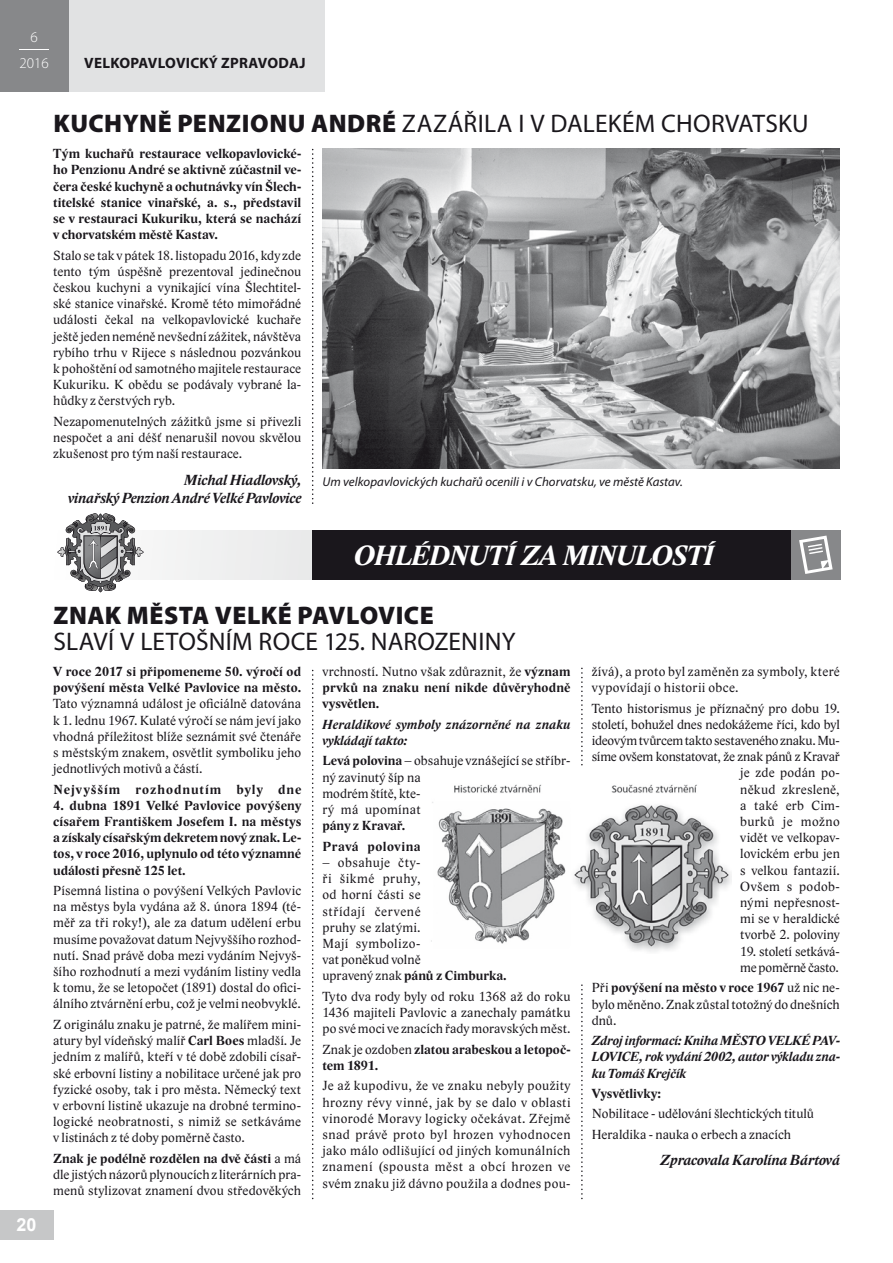
<style>
.page{position:relative;width:893px;height:1263px;background:#fff}
.page>*{position:absolute;margin:0;border:0;box-sizing:border-box;transform-origin:0 0}
.t1{font:italic 700 28.5px "Lido ST";letter-spacing:-.015em;color:#fff}
.t2{font:25.5px "Myriad Pro";letter-spacing:.005em;color:#1a171c}
.t3{font:900 25.5px "Myriad Pro";letter-spacing:.015em;color:#1a171c}
.t4{font:700 18px "Arial";color:#fff}
.t5{font:italic 700 15px/18px "Lido ST";color:#1a171c;text-align:right}
.t6{font:700 15px "Myriad Pro";letter-spacing:.02em;color:#1a171c}
.t7{font:300 15px/25.8px "Myriad Pro";color:#fff;text-align:center}
.t8{font:13.5px/16.2px "Lido ST";letter-spacing:.01em;color:#1a171c;text-align:justify}
.t9{font:700 13.5px/16.2px "Lido ST";letter-spacing:.01em;color:#1a171c;text-align:justify}
.t10{font:italic 700 13.5px/16.2px "Lido ST";letter-spacing:.01em;color:#1a171c}
.t11{font:13.5px/16.2px "Lido ST";letter-spacing:.035em;color:#1a171c}
.t12{font:13.5px/16.2px "Lido ST";letter-spacing:.03em;color:#1a171c}
.t13{font:13.5px/16.2px "Lido ST";letter-spacing:-.01em;color:#1a171c}
.t14{font:700 13.5px "Lido ST";letter-spacing:.075em;color:#1a171c}
.t15{font:700 13.5px/20.4px "Lido ST";letter-spacing:.035em;color:#1a171c}
.t16{font:italic 12.9px "Myriad Pro";color:#1a171c}
.s1{font-weight:900}
.s2{font-weight:700}
.s3{font-weight:400}
</style>
<div class="page">
<div style="left:0;top:0;width:324px;height:91px;background:#e1e2e3"></div>
<div style="left:0;top:1210px;width:53px;height:29px;background:#c6c7c8"></div>
<div style="left:0;top:0;width:69px;height:91px;background:#87888a"></div>
<hr style="left:19px;top:49px;width:30px;height:1px;background:#fff">
<img style="left:431px;top:784px;width:301px;height:168px">
<div style="left:54px;top:531px;width:763px;height:49px;background:#efeff0"></div>
<div style="left:312px;top:531px;width:513px;height:49px;background:#1a171c"></div>
<div style="left:791px;top:531px;width:50px;height:49px;background:#87888a"></div>
<svg style="left:799px;top:536px;width:34px;height:38px"></svg>
<svg style="left:57px;top:513px;width:87px;height:80px"></svg>
<img style="left:322px;top:149px;width:518px;height:319px">
<svg style="left:312px;top:149px;width:1px;height:355px"></svg>
<svg style="left:312px;top:670px;width:1px;height:529px"></svg>
<svg style="left:581px;top:984px;width:2px;height:215px"></svg>
<svg style="left:581px;top:668px;width:2px;height:97px"></svg>
<p class="t7" style="left:19px;top:24px;width:31px">6<br>2016</p>
<p class="t6" style="left:84px;top:53px;width:223px">VELKOPAVLOVICKÝ ZPRAVODAJ</p>
<h2 class="t2" style="left:53px;top:108px;width:757px"><span class="s1">KUCHYNĚ PENZIONU ANDRÉ</span> ZAZÁŘILA I V DALEKÉM CHORVATSKU</h2>
<p class="t9" style="left:53px;top:146px;width:250px">Tým kuchařů restaurace velkopavlovické&shy;ho Penzionu André se aktivně zúčastnil ve&shy;čera české kuchyně a ochutnávky vín Šlech&shy;titelské stanice vinařské, a. s., představil se v restauraci Kukuriku, která se nachází v chorvatském městě Kastav.</p>
<p class="t8" style="left:53px;top:247px;width:250px">Stalo se tak v pátek 18. listopadu 2016, kdy zde tento tým úspěšně prezentoval jedinečnou českou kuchyni a vynikající vína Šlechtitel&shy;ské stanice vinařské. Kromě této mimořádné události čekal na velkopavlovické kuchaře ještě jeden neméně nevšední zážitek, návštěva rybího trhu v Rijece s následnou pozvánkou k pohoštění od samotného majitele restaurace Kukuriku. K obědu se podávaly vybrané la&shy;hůdky z čerstvých ryb.</p>
<p class="t8" style="left:53px;top:413px;width:250px">Nezapomenutelných zážitků jsme si přivezli nespočet a ani déšť nenarušil novou skvělou zkušenost pro tým naší restaurace.</p>
<p class="t5" style="left:68px;top:471px;width:235px">Michal Hiadlovský,<br>vinařský Penzion André Velké Pavlovice</p>
<p class="t16" style="left:322px;top:473px;width:362px">Um velkopavlovických kuchařů ocenili i v Chorvatsku, ve městě Kastav.</p>
<h1 class="t1" style="left:355px;top:538px;width:361px">OHLéDNUTÍ ZA MINULOSTÍ</h1>
<h3 class="t4" style="left:17px;top:1212px;width:22px">20</h3>
<h2 class="t3" style="left:53px;top:601px;width:382px">ZNAK MĚSTA VELKÉ PAVLOVICE</h2>
<h2 class="t2" style="left:53px;top:625px;width:464px">SLAVÍ V LETOŠNÍM ROCE 125. NAROZENINY</h2>
<p class="t9" style="left:53px;top:663px;width:250px">V roce 2017 si připomeneme 50. výročí od povýšení města Velké Pavlovice na město.</p>
<p class="t8" style="left:53px;top:696px;width:250px">Tato významná událost je oficiálně datována k 1. lednu 1967. Kulaté výročí se nám jeví jako vhodná příležitost blíže seznámit své čtenáře s městským znakem, osvětlit symboliku jeho jednotlivých motivů a částí.</p>
<p class="t14" style="left:53px;top:781px;width:250px">Nejvyšším rozhodnutím byly dne</p>
<p class="t9" style="left:53px;top:797px;width:250px">4. dubna 1891 Velké Pavlovice povýšeny císařem Františkem Josefem I. na městys a získaly císařským dekretem nový znak. Le&shy;tos, v roce 2016, uplynulo od této významné události přesně 125 let.</p>
<p class="t8" style="left:53px;top:882px;width:250px">Písemná listina o povýšení Velkých Pavlovic na městys byla vydána až 8. února 1894 (té&shy;měř za tři roky!), ale za datum udělení erbu musíme považovat datum Nejvyššího rozhod&shy;nutí. Snad právě doba mezi vydáním Nejvyš&shy;šího rozhodnutí a mezi vydáním listiny vedla k tomu, že se letopočet (1891) dostal do ofici&shy;álního ztvárnění erbu, což je velmi neobvyklé.</p>
<p class="t8" style="left:53px;top:1016px;width:250px">Z originálu znaku je patrné, že malířem mini&shy;atury byl vídeňský malíř <span class="s2">Carl Boes</span> mladší. Je jedním z malířů, kteří v té době zdobili císař&shy;ské erbovní listiny a nobilitace určené jak pro fyzické osoby, tak i pro města. Německý text v erbovní listině ukazuje na drobné termino&shy;logické neobratnosti, s nimiž se setkáváme v listinách z té doby poměrně často.</p>
<p class="t8" style="left:53px;top:1150px;width:250px"><span class="s2">Znak je podélně rozdělen na dvě části</span> a má dle jistých názorů plynoucích z literárních pra&shy;menů stylizovat znamení dvou středověkých</p>
<p class="t9" style="left:322px;top:663px;width:250px"><span class="s3">vrchností. Nutno však zdůraznit, že</span> význam prvků na znaku není nikde důvěryhodně vysvětlen.</p>
<p class="t10" style="left:322px;top:717px;width:249px">Heraldikové symboly znázorněné na znaku vykládají takto:</p>
<p class="t8" style="left:322px;top:753px;width:250px;text-align:left"><span class="s2">Levá polovina</span> – obsahuje vznášející se stříbr&shy;ný zavinutý šíp na<br>modrém štítě, kte-<br>rý má upomínat</p>
<p class="t15" style="left:322px;top:816px;width:100px">pány z Kravař.<br>Pravá polovina</p>
<p class="t11" style="left:322px;top:854px;width:186px">– obsahuje čty-<br>ři šikmé pruhy,<br>od horní části se<br>střídají červené<br>pruhy se zlatými.<br>Mají symbolizo-<br>vat poněkud volně<br>upravený znak <span class="s2">pánů z Cimburka.</span></p>
<p class="t8" style="left:322px;top:988px;width:250px">Tyto dva rody byly od roku 1368 až do roku 1436 majiteli Pavlovic a zanechaly památku po své moci ve znacích řady moravských měst.</p>
<p class="t9" style="left:322px;top:1041px;width:250px"><span class="s3">Znak je ozdoben</span> zlatou arabeskou a letopoč&shy;tem 1891.</p>
<p class="t8" style="left:322px;top:1078px;width:250px">Je až kupodivu, že ve znaku nebyly použity hrozny révy vinné, jak by se dalo v oblasti vinorodé Moravy logicky očekávat. Zřejmě snad právě proto byl hrozen vyhodnocen jako málo odlišující od jiných komunálních znamení (spousta měst a obcí hrozen ve svém znaku již dávno použila a dodnes pou-</p>
<p class="t12" style="left:592px;top:663px;width:250px">žívá), a proto byl zaměněn za symboly, které vypovídají o historii obce.</p>
<p class="t8" style="left:592px;top:700px;width:250px;text-align:right">Tento historismus je příznačný pro dobu 19. století, bohužel dnes nedokážeme říci, kdo byl ideovým tvůrcem takto sestaveného znaku. Mu&shy;síme ovšem konstatovat, že znak pánů z Kravař je zde podán po-<br>někud zkresleně,<br>a také erb Cim-<br>burků je možno<br>vidět ve velkopav-<br>lovickém erbu jen<br>s velkou fantazií.<br>Ovšem s podob-<br>nými nepřesnost-<br>mi se v heraldické<br>tvorbě 2. poloviny</p>
<p class="t13" style="left:740px;top:943px;width:101px">19. století setkává&shy;me poměrně často.</p>
<p class="t8" style="left:592px;top:980px;width:250px">Při <span class="s2">povýšení na město v roce 1967</span> už nic ne&shy;bylo měněno. Znak zůstal totožný do dnešních dnů.</p>
<p class="t10" style="left:592px;top:1033px;width:250px;text-align:justify">Zdroj informací: Kniha MěSTO VELKé PAV-LOVICE, rok vydání 2002, autor výkladu zna&shy;ku Tomáš Krejčík</p>
<p class="t9" style="left:592px;top:1085px;width:71px">Vysvětlivky:</p>
<p class="t8" style="left:592px;top:1104px;width:224px;line-height:20.4px">Nobilitace - udělování šlechtických titulů<br>Heraldika - nauka o erbech a znacích</p>
<p class="t5" style="left:661px;top:1152px;width:181px">Zpracovala Karolína Bártová</p>
</div>
